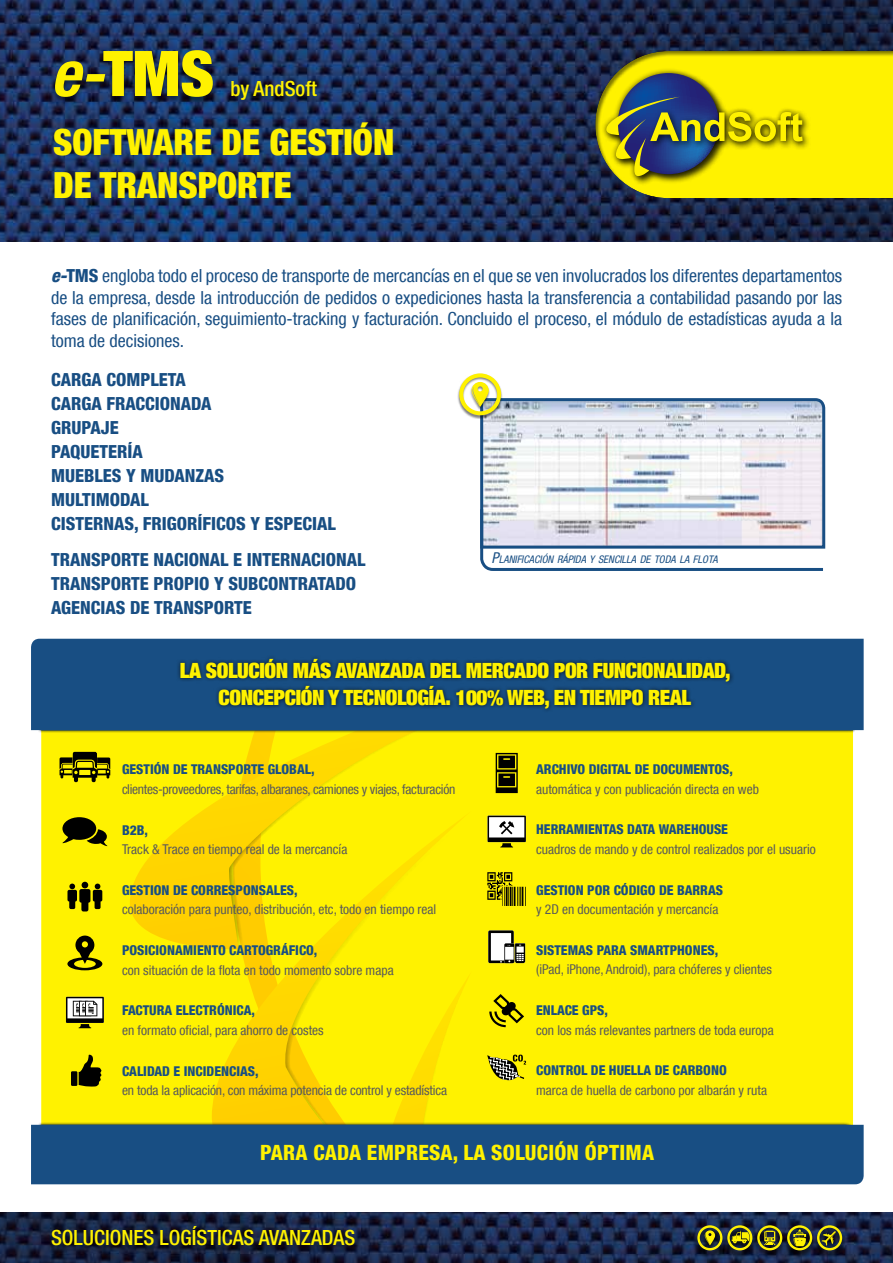
<style>
.page{position:relative;width:893px;height:1263px;background:#fff}
.page>*{position:absolute;margin:0;border:0;box-sizing:border-box;transform-origin:0 0}
.t1{font:900 condensed 63px "Helvetica Neue LT Com";color:#fff200}
.t2{font:900 condensed 36px/43.2px "Helvetica Neue LT Com";color:#fff200}
.t3{font:900 condensed 21px/27px "Helvetica Neue LT Com";letter-spacing:-.02em;color:#fff200;text-align:center}
.t4{font:500 condensed 21px "Helvetica Neue LT Com";color:#fff200}
.t5{font:800 condensed 21px "Helvetica Neue LT Com";letter-spacing:.01em;color:#fff200}
.t6{font:condensed 18px/21.6px "Helvetica Neue LT Com";color:#184e83;text-align:justify}
.t7{font:800 condensed 18px/24px "Helvetica Neue LT Com";color:#184e83}
.t8{font:condensed 13.5px "Helvetica Neue LT Com";color:#58595b}
.t9{font:800 condensed 13.5px "Helvetica Neue LT Com";color:#184e83}
.t10{font:condensed 13.5px "Helvetica Neue LT Com";letter-spacing:-.02em;color:#58595b}
.t11{font:italic condensed 10.5px "Helvetica Neue LT Com";color:#184e83}
.s1{font-weight:700;font-style:italic}
.s2{font-style:italic}
.s3{font-size:15px}
</style>
<div class="page">
<div style="left:41px;top:733px;width:812px;height:197px;background:#fff200"></div>
<svg style="left:129px;top:733px;width:630px;height:197px;background:#feed00"></svg>
<svg style="left:212px;top:811px;width:259px;height:119px;background:#fee900"></svg>
<div style="left:39px;top:663px;width:816px;height:70px;background:#000;opacity:.75"></div>
<div style="left:31px;top:639px;width:833px;height:91px;background:#184e83"></div>
<img style="left:0;top:0;width:893px;height:242px">
<img style="left:0;top:1212px;width:893px;height:51px">
<svg style="left:480px;top:398px;width:346px;height:108px"></svg>
<svg style="left:480px;top:506px;width:346px;height:65px"></svg>
<div style="left:457px;top:373px;width:46px;height:46px;background:#000;opacity:.5"></div>
<svg style="left:459px;top:373px;width:42px;height:42px"></svg>
<div style="left:693px;top:1225px;width:154px;height:34px;background:#000;opacity:.9"></div>
<svg style="left:697px;top:1225px;width:145px;height:25px;background:#6a6b23"></svg>
<div style="left:47px;top:1226px;width:312px;height:29px;background:#000;opacity:.5"></div>
<div style="left:176px;top:655px;width:558px;height:58px;background:#000;opacity:.75"></div>
<div style="left:51px;top:50px;width:270px;height:58px;background:#000;opacity:.5"></div>
<svg style="left:60px;top:752px;width:50px;height:30px"></svg>
<svg style="left:62px;top:817px;width:46px;height:29px"></svg>
<svg style="left:67px;top:882px;width:35px;height:29px"></svg>
<svg style="left:496px;top:753px;width:22px;height:40px"></svg>
<svg style="left:487px;top:816px;width:39px;height:31px"></svg>
<svg style="left:487px;top:872px;width:39px;height:34px"></svg>
<svg style="left:41px;top:930px;width:812px;height:195px;background:#f9e902"></svg>
<div style="left:31px;top:1125px;width:833px;height:59px;background:#184e83"></div>
<svg style="left:595px;top:51px;width:298px;height:147px;background:#c2bd19"></svg>
<h1 class="t1" style="left:51px;top:36px;width:165px"><span class="s1">e-</span>TMS</h1>
<h3 class="t4" style="left:231px;top:76px;width:88px">by AndSoft</h3>
<h2 class="t2" style="left:53px;top:120px;width:343px">SOFTWARE DE GESTIÓN<br>DE TRANSPORTE</h2>
<p class="t6" style="left:51px;top:265px;width:793px;text-indent:51px">engloba todo el proceso de transporte de mercancías en el que se ven involucrados los diferentes departamentos de la empresa, desde la introducción de pedidos o expediciones hasta la transferencia a contabilidad pasando por las fases de planificación, seguimiento-tracking y facturación. Concluido el proceso, el módulo de estadísticas ayuda a la toma de decisiones.</p>
<h3 class="t7" style="left:51px;top:263px;width:27px"><span class="s2">e-</span>TMS</h3>
<h3 class="t7" style="left:51px;top:367px;width:286px">CARGA COMPLETA<br>CARGA FRACCIONADA<br>GRUPAJE<br>PAQUETERÍA<br>MUEBLES Y MUDANZAS<br>MULTIMODAL<br>CISTERNAS, FRIGORÍFICOS Y ESPECIAL</h3>
<h3 class="t7" style="left:51px;top:547px;width:316px">TRANSPORTE NACIONAL E INTERNACIONAL<br>TRANSPORTE PROPIO Y SUBCONTRATADO<br>AGENCIAS DE TRANSPORTE</h3>
<p class="t11" style="left:492px;top:553px;width:228px"><span class="s3">P</span>LANIFICACIÓN RÁPIDA Y SENCILLA DE TODA LA FLOTA</p>
<h3 class="t3" style="left:180px;top:657px;width:552px">LA SOLUCIÓN MÁS AVANZADA DEL MERCADO POR FUNCIONALIDAD,<br>CONCEPCIÓN Y TECNOLOGÍA. 100% WEB, EN TIEMPO REAL</h3>
<p class="t9" style="left:122px;top:761px;width:194px">GESTIÓN DE TRANSPORTE GLOBAL,</p>
<p class="t10" style="left:122px;top:781px;width:335px">clientes-proveedores, tarifas, albaranes, camiones y viajes, facturación</p>
<p class="t9" style="left:122px;top:821px;width:28px">B2B,</p>
<p class="t8" style="left:122px;top:841px;width:227px">Track &amp; Trace en tiempo real de la mercancía</p>
<p class="t9" style="left:122px;top:882px;width:177px">GESTION DE CORRESPONSALES,</p>
<p class="t8" style="left:122px;top:901px;width:316px">colaboración para punteo, distribución, etc, todo en tiempo real</p>
<p class="t9" style="left:122px;top:942px;width:197px">POSICIONAMIENTO CARTOGRÁFICO,</p>
<p class="t8" style="left:122px;top:962px;width:273px">con situación de la flota en todo momento sobre mapa</p>
<p class="t9" style="left:122px;top:1002px;width:134px">FACTURA ELECTRÓNICA,</p>
<p class="t8" style="left:122px;top:1022px;width:203px">en formato oficial, para ahorro de costes</p>
<p class="t9" style="left:122px;top:1062px;width:138px">CALIDAD E INCIDENCIAS,</p>
<p class="t8" style="left:122px;top:1082px;width:326px">en toda la aplicación, con máxima potencia de control y estadística</p>
<p class="t9" style="left:536px;top:761px;width:198px">ARCHIVO DIGITAL DE DOCUMENTOS,</p>
<p class="t8" style="left:536px;top:781px;width:224px">automática y con publicación directa en web</p>
<p class="t9" style="left:536px;top:821px;width:193px">HERRAMIENTAS DATA WAREHOUSE</p>
<p class="t8" style="left:536px;top:841px;width:281px">cuadros de mando y de control realizados por el usuario</p>
<p class="t9" style="left:536px;top:882px;width:188px">GESTION POR CÓDIGO DE BARRAS</p>
<p class="t8" style="left:536px;top:901px;width:184px">y 2D en documentación y mercancía</p>
<p class="t9" style="left:536px;top:942px;width:184px">SISTEMAS PARA SMARTPHONES,</p>
<p class="t8" style="left:536px;top:962px;width:237px">(iPad, iPhone, Android), para chóferes y clientes</p>
<p class="t9" style="left:536px;top:1002px;width:73px">ENLACE GPS,</p>
<p class="t8" style="left:536px;top:1022px;width:239px">con los más relevantes partners de toda europa</p>
<p class="t9" style="left:536px;top:1062px;width:192px">CONTROL DE HUELLA DE CARBONO</p>
<p class="t8" style="left:536px;top:1082px;width:232px">marca de huella de carbono por albarán y ruta</p>
<h3 class="t5" style="left:260px;top:1139px;width:395px">PARA CADA EMPRESA, LA SOLUCIÓN ÓPTIMA</h3>
<h3 class="t4" style="left:51px;top:1225px;width:306px">SOLUCIONES LOGÍSTICAS AVANZADAS</h3>
</div>
